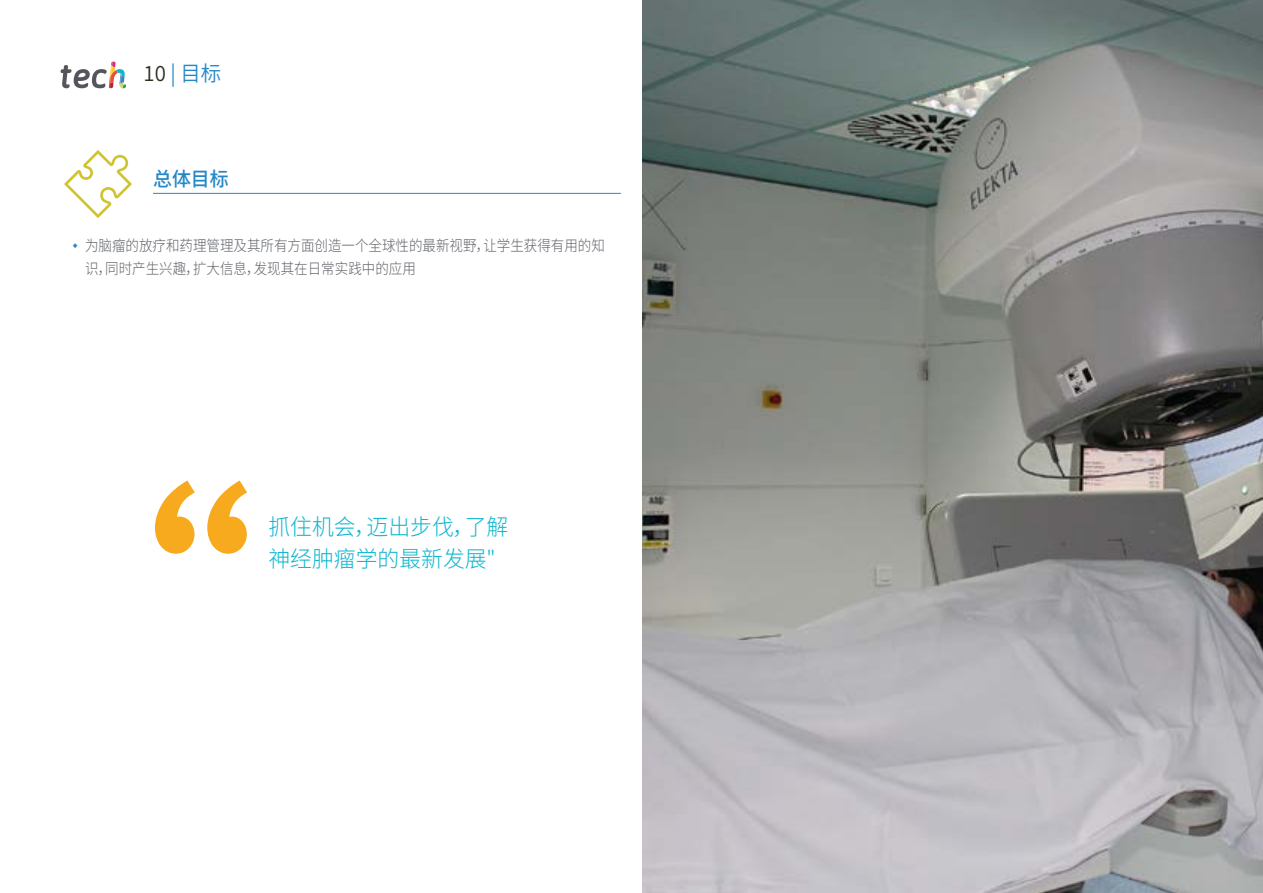
<style>
.page{position:relative;width:1263px;height:893px;background:#fff}
.page>*{position:absolute;margin:0;border:0;box-sizing:border-box;transform-origin:0 0}
.t1{font:300 22.5px/31.5px "Source Han Sans CN";color:#0fb6cf}
.t2{font:21px "Source Han Sans CN";color:#2488c9}
.t3{font:500 19.5px "Source Han Sans CN";color:#2488c9}
.t4{font:300 15px/22.5px "Source Han Sans CN";color:#61646a;scale:.9 1}
.s1{color:#312e20}
</style>
<div class="page">
<hr style="left:153px;top:193px;width:468px;height:1px;background:#2488c9">
<svg style="left:64px;top:150px;width:68px;height:68px"></svg>
<img style="left:642px;top:0;width:621px;height:893px">
<svg style="left:155px;top:480px;width:92px;height:74px"></svg>
<svg style="left:61px;top:62px;width:65px;height:27px"></svg>
<h2 class="t2" style="left:144px;top:61px;width:79px"><span class="s1">10</span> | 目标</h2>
<h3 class="t3" style="left:153px;top:168px;width:77px">总体目标</h3>
<p class="t4" style="left:85px;top:235px;width:579px">为脑瘤的放疗和药理管理及其所有方面创造一个全球性的最新视野，让学生获得有用的知识，同时产生兴趣，扩大信息，发现其在日常实践中的应用</p>
<h1 class="t1" style="left:268px;top:511px;width:242px">抓住机会，迈出步伐，了解神经肿瘤学的最新发展"</h1>
</div>
